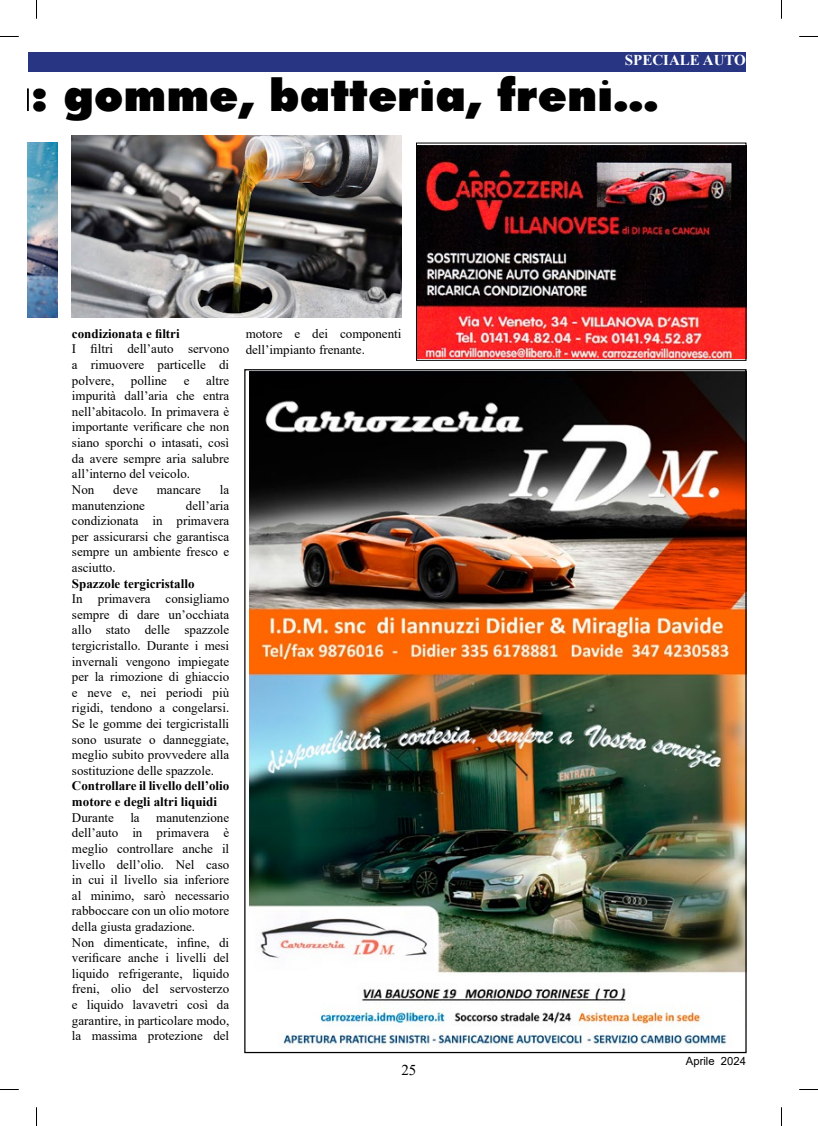
<style>
.page{position:relative;width:818px;height:1126px;background:#fff}
.page>*{position:absolute;margin:0;border:0;box-sizing:border-box;transform-origin:0 0}
.t1{font:900 45px "Futura";color:#000}
.t2{font:700 15px "Times New Roman";color:#fff}
.t3{font:15px "Times New Roman";color:#000}
.t4{font:13px/15.6px "Times New Roman";color:#000;text-align:justify}
.t5{font:700 13px/15.6px "Times New Roman";color:#000}
.t6{font:11.25px "Arial";color:#000}
</style>
<div class="page">
<div style="left:36px;top:53px;width:709px;height:19px;background:#283583"></div>
<img style="left:249px;top:371px;width:495px;height:677px">
<img style="left:418px;top:145px;width:325px;height:213px">
<div style="left:416px;top:143px;width:329px;height:217px;border:1px solid #000"></div>
<img style="left:72px;top:136px;width:329px;height:181px">
<img style="left:28px;top:143px;width:30px;height:174px">
<div style="left:28px;top:53px;width:8px;height:19px;background:#283583"></div>
<svg style="left:0;top:36px;width:19px;height:1px"></svg>
<svg style="left:799px;top:36px;width:18px;height:1px"></svg>
<svg style="left:0;top:1089px;width:19px;height:1px"></svg>
<svg style="left:799px;top:1089px;width:18px;height:1px"></svg>
<svg style="left:36px;top:0;width:1px;height:19px"></svg>
<svg style="left:36px;top:1107px;width:1px;height:18px"></svg>
<p class="t2" style="left:624px;top:49px;width:123px">SPECIALE AUTO</p>
<h1 class="t1" style="left:1px;top:63px;width:659px">a: gomme, batteria, freni…</h1>
<p class="t5" style="left:72px;top:325px;width:109px">condizionata e filtri</p>
<p class="t4" style="left:72px;top:341px;width:159px">I filtri dell’auto servono a rimuovere particelle di polvere,</p>
<p class="t4" style="left:72px;top:372px;width:159px;text-align:left;text-indent:134px">altre impurità dall’aria che entra nell’abitacolo. In primavera è importante verificare che non siano sporchi o intasati, così da avere sempre aria salubre all’interno del veicolo.<br>Non</p>
<p class="t4" style="left:131px;top:372px;width:38px">polline</p>
<p class="t4" style="left:183px;top:372px;width:7px">e</p>
<p class="t4" style="left:113px;top:481px;width:26px">deve</p>
<p class="t4" style="left:157px;top:481px;width:46px">mancare</p>
<p class="t4" style="left:220px;top:481px;width:11px">la</p>
<p class="t4" style="left:72px;top:497px;width:74px">manutenzione</p>
<p class="t4" style="left:72px;top:497px;width:159px;text-indent:114px">dell’aria condizionata in primavera per assicurarsi che garantisca sempre un ambiente fresco e asciutto.</p>
<p class="t5" style="left:72px;top:575px;width:124px">Spazzole tergicristallo</p>
<p class="t4" style="left:72px;top:590px;width:159px">In primavera consigliamo sempre di dare un’occhiata allo stato delle spazzole tergicristallo. Durante i mesi invernali vengono impiegate per la rimozione di ghiaccio e neve e, nei periodi più rigidi, tendono a congelarsi.<br>Se le gomme dei tergicristalli sono usurate o danneggiate, meglio subito provvedere alla sostituzione delle spazzole.</p>
<p class="t5" style="left:72px;top:777px;width:159px">Controllare il livello dell’olio motore e degli altri liquidi</p>
<p class="t4" style="left:72px;top:809px;width:43px">Durante</p>
<p class="t4" style="left:130px;top:809px;width:11px">la</p>
<p class="t4" style="left:72px;top:809px;width:159px;text-align:left;text-indent:84px">manutenzione dell’auto in primavera è meglio controllare anche il livello dell’olio. Nel caso in cui il livello sia inferiore al minimo, sarò necessario rabboccare con un olio motore della giusta gradazione.<br>Non dimenticate, infine, di verificare anche i livelli del liquido refrigerante, liquido freni, olio del servosterzo e liquido lavavetri così da garantire, in particolare modo, la massima protezione del</p>
<p class="t4" style="left:245px;top:325px;width:157px">motore e dei componenti dell’impianto frenante.</p>
<p class="t3" style="left:401px;top:1058px;width:16px">25</p>
<p class="t6" style="left:685px;top:1053px;width:62px">Aprile 2024</p>
</div>
